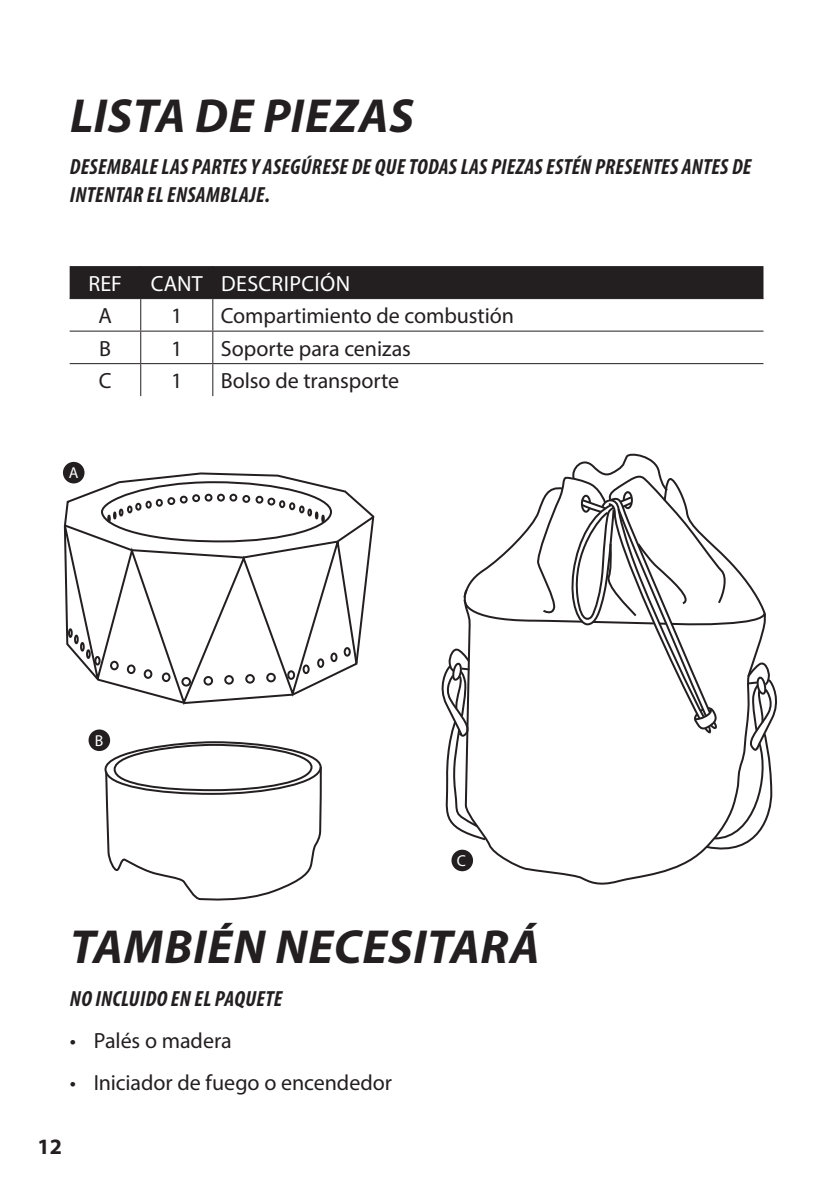
<style>
.page{position:relative;width:840px;height:1191px;background:#fff}
.page>*{position:absolute;margin:0;border:0;box-sizing:border-box;transform-origin:0 0}
.t1{font:italic 700 48px "Myriad Pro";letter-spacing:.015em;color:#231f20}
.t2{font:italic 700 condensed 22px/28px "Myriad Pro";letter-spacing:.01em;color:#231f20}
.t3{font:22px "Myriad Pro";color:#231f20}
.t4{font:22px "Myriad Pro";letter-spacing:.015em;color:#fff}
.t5{font:700 22px "Myriad Pro";color:#231f20}
.t6{font:15.8px "Myriad Pro";color:#fff}
</style>
<div class="page">
<svg style="left:63px;top:471px;width:307px;height:187px"></svg>
<svg style="left:63px;top:559px;width:295px;height:146px"></svg>
<div style="left:217px;top:494px;width:8px;height:7px;border:2px solid #231f20;border-radius:50%"></div>
<div style="left:204px;top:494px;width:8px;height:7px;border:2px solid #231f20;border-radius:50%"></div>
<div style="left:229px;top:494px;width:8px;height:7px;border:2px solid #231f20;border-radius:50%"></div>
<div style="left:192px;top:494px;width:8px;height:8px;border:2px solid #231f20;border-radius:50%"></div>
<div style="left:242px;top:495px;width:8px;height:8px;border:2px solid #231f20;border-radius:50%"></div>
<div style="left:180px;top:495px;width:7px;height:8px;border:2px solid #231f20;border-radius:50%"></div>
<div style="left:255px;top:496px;width:8px;height:7px;border:2px solid #231f20;border-radius:50%"></div>
<div style="left:167px;top:497px;width:8px;height:8px;border:2px solid #231f20;border-radius:50%"></div>
<div style="left:267px;top:497px;width:8px;height:8px;border:2px solid #231f20;border-radius:50%"></div>
<div style="left:156px;top:499px;width:7px;height:8px;border:2px solid #231f20;border-radius:50%"></div>
<div style="left:145px;top:501px;width:7px;height:7px;border:2px solid #231f20;border-radius:50%"></div>
<div style="left:279px;top:500px;width:6px;height:8px;border:2px solid #231f20;border-radius:50%"></div>
<div style="left:135px;top:503px;width:6px;height:7px;border:2px solid #231f20;border-radius:50%"></div>
<div style="left:289px;top:502px;width:6px;height:8px;border:2px solid #231f20;border-radius:50%"></div>
<div style="left:127px;top:505px;width:5px;height:8px;border:2px solid #231f20;border-radius:50%"></div>
<div style="left:299px;top:505px;width:5px;height:8px;border:2px solid #231f20;border-radius:50%"></div>
<svg style="left:63px;top:508px;width:312px;height:51px"></svg>
<div style="left:224px;top:675px;width:10px;height:9px;border:2px solid #231f20;border-radius:50%"></div>
<div style="left:245px;top:674px;width:10px;height:9px;border:2px solid #231f20;border-radius:50%"></div>
<div style="left:266px;top:673px;width:10px;height:9px;border:2px solid #231f20;border-radius:50%"></div>
<div style="left:287px;top:670px;width:8px;height:10px;border:2px solid #231f20;border-radius:50%"></div>
<div style="left:302px;top:664px;width:7px;height:10px;border:2px solid #231f20;border-radius:50%"></div>
<div style="left:317px;top:658px;width:7px;height:10px;border:2px solid #231f20;border-radius:50%"></div>
<div style="left:330px;top:652px;width:7px;height:10px;border:2px solid #231f20;border-radius:50%"></div>
<div style="left:343px;top:647px;width:7px;height:9px;border:2px solid #231f20;border-radius:50%"></div>
<div style="left:203px;top:676px;width:10px;height:9px;border:2px solid #231f20;border-radius:50%"></div>
<div style="left:181px;top:677px;width:10px;height:9px;border:2px solid #231f20;border-radius:50%"></div>
<div style="left:162px;top:672px;width:8px;height:10px;border:2px solid #231f20;border-radius:50%"></div>
<div style="left:144px;top:669px;width:8px;height:10px;border:2px solid #231f20;border-radius:50%"></div>
<div style="left:127px;top:664px;width:8px;height:10px;border:2px solid #231f20;border-radius:50%"></div>
<div style="left:110px;top:661px;width:9px;height:9px;border:2px solid #231f20;border-radius:50%"></div>
<div style="left:94px;top:656px;width:6px;height:9px;border:2px solid #231f20;border-radius:50%"></div>
<div style="left:86px;top:649px;width:5px;height:10px;border:2px solid #231f20;border-radius:50%"></div>
<div style="left:80px;top:642px;width:5px;height:9px;border:2px solid #231f20;border-radius:50%"></div>
<div style="left:74px;top:634px;width:5px;height:10px;border:2px solid #231f20;border-radius:50%"></div>
<div style="left:68px;top:628px;width:5px;height:10px;border:2px solid #231f20;border-radius:50%"></div>
<svg style="left:104px;top:743px;width:218px;height:158px"></svg>
<div style="left:63px;top:462px;width:21px;height:21px;background:#231f20;border-radius:50%"></div>
<div style="left:88px;top:729px;width:22px;height:22px;background:#231f20;border-radius:50%"></div>
<div style="left:70px;top:266px;width:693px;height:32px;background:#231f20"></div>
<hr style="left:140px;top:266px;width:1px;height:32px;background:#231f20">
<hr style="left:212px;top:266px;width:1px;height:32px;background:#231f20">
<hr style="left:70px;top:298px;width:71px;height:1px;background:#231f20">
<hr style="left:141px;top:298px;width:72px;height:1px;background:#231f20">
<hr style="left:140px;top:299px;width:1px;height:32px;background:#231f20">
<hr style="left:213px;top:298px;width:550px;height:1px;background:#231f20">
<hr style="left:212px;top:299px;width:1px;height:32px;background:#231f20">
<hr style="left:140px;top:364px;width:1px;height:32px;background:#231f20">
<hr style="left:212px;top:364px;width:1px;height:32px;background:#231f20">
<hr style="left:70px;top:331px;width:71px;height:1px;background:#231f20">
<hr style="left:141px;top:331px;width:72px;height:1px;background:#231f20">
<hr style="left:140px;top:332px;width:1px;height:31px;background:#231f20">
<hr style="left:213px;top:331px;width:550px;height:1px;background:#231f20">
<hr style="left:212px;top:332px;width:1px;height:31px;background:#231f20">
<hr style="left:70px;top:363px;width:71px;height:1px;background:#231f20">
<hr style="left:141px;top:363px;width:72px;height:1px;background:#231f20">
<hr style="left:213px;top:363px;width:550px;height:1px;background:#231f20">
<svg style="left:463px;top:857px;width:234px;height:28px"></svg>
<svg style="left:441px;top:453px;width:337px;height:404px"></svg>
<div style="left:451px;top:849px;width:22px;height:22px;background:#231f20;border-radius:50%"></div>
<h1 class="t1" style="left:70px;top:85px;width:345px">LISTA DE PIEZAS</h1>
<p class="t2" style="left:70px;top:152px;width:682px">DESEMBALE LAS PARTES Y ASEGÚRESE DE QUE TODAS LAS PIEZAS ESTÉN PRESENTES ANTES DE<br>INTENTAR EL ENSAMBLAJE.</p>
<p class="t4" style="left:89px;top:270px;width:35px">REF</p>
<p class="t4" style="left:151px;top:270px;width:201px">CANT DESCRIPCIÓN</p>
<p class="t3" style="left:98px;top:302px;width:15px">A</p>
<p class="t3" style="left:171px;top:302px;width:13px">1</p>
<p class="t3" style="left:221px;top:302px;width:294px">Compartimiento de combustión</p>
<p class="t3" style="left:99px;top:335px;width:13px">B</p>
<p class="t3" style="left:171px;top:335px;width:13px">1</p>
<p class="t3" style="left:221px;top:335px;width:191px">Soporte para cenizas</p>
<p class="t3" style="left:99px;top:367px;width:14px">C</p>
<p class="t3" style="left:171px;top:367px;width:13px">1</p>
<p class="t3" style="left:221px;top:367px;width:180px">Bolso de transporte</p>
<p class="t6" style="left:69px;top:463px;width:11px">A</p>
<p class="t6" style="left:95px;top:731px;width:10px">B</p>
<p class="t6" style="left:456px;top:851px;width:11px">C</p>
<h1 class="t1" style="left:70px;top:916px;width:470px">TAMBIÉN NECESITARÁ</h1>
<p class="t2" style="left:70px;top:983px;width:214px">NO INCLUIDO EN EL PAQUETE</p>
<p class="t3" style="left:70px;top:1026px;width:163px">• Palés o madera</p>
<p class="t3" style="left:70px;top:1068px;width:324px">• Iniciador de fuego o encendedor</p>
<p class="t5" style="left:38px;top:1132px;width:26px">12</p>
</div>
